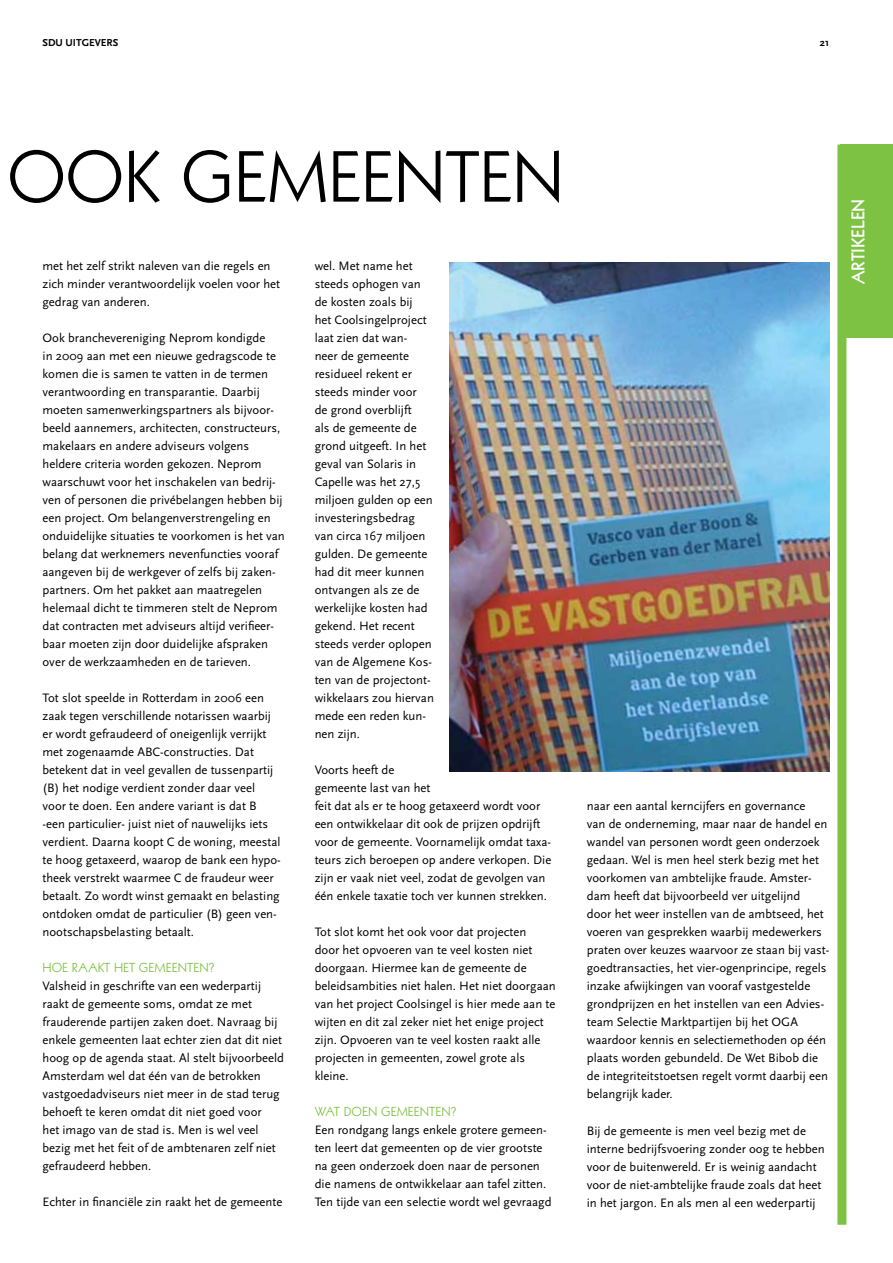
<style>
.page{position:relative;width:893px;height:1263px;background:#fff}
.page>*{position:absolute;margin:0;border:0;box-sizing:border-box;transform-origin:0 0}
.t1{font:70.5px "Geometric 231 BT Roman C";color:#000}
.t2{font:18px "Geometric 231 BT Bold C";color:#fff}
.t3{font:12.75px/18px "Scala Sans";color:#000}
.t4{font:12.75px "Geometric 231 BT Roman C";letter-spacing:.005em;color:#7dc242}
.t5{font:700 10.5px "Scala Sans";color:#000}
</style>
<div class="page">
<div style="left:840px;top:145px;width:53px;height:193px;background:#7dc242"></div>
<div style="left:837px;top:145px;width:9px;height:1080px;background:#7dc242"></div>
<img style="left:449px;top:263px;width:380px;height:508px">
<p class="t5" style="left:43px;top:37px;width:37px">SDU UITGE</p>
<p class="t5" style="left:95px;top:37px;width:25px">VERS</p>
<p class="t5" style="left:820px;top:37px;width:11px">21</p>
<h1 class="t1" style="left:7px;top:131px;width:558px">OOK GEMEENTEN</h1>
<p class="t3" style="left:43px;top:257px;width:239px">met het zelf strikt naleven van die regels en zich minder verantwoordelijk voelen voor het gedrag van anderen.</p>
<p class="t3" style="left:43px;top:329px;width:244px">Ook branchevereniging Neprom kondigde<br>in 2009 aan met een nieuwe gedragscode te komen die is samen te vatten in de termen verantwoording en transparantie. Daarbij moeten samenwerkingspartners als bijvoor&shy;beeld aannemers, architecten, constructeurs, makelaars en andere adviseurs volgens heldere criteria worden gekozen. Neprom waarschuwt voor het inschakelen van bedrij&shy;ven of personen die privébelangen hebben bij een project. Om belangenverstrengeling en onduidelijke situaties te voorkomen is het van belang dat werknemers nevenfuncties vooraf aangeven bij de werkgever of zelfs bij zaken&shy;partners. Om het pakket aan maatregelen helemaal dicht te timmeren stelt de Neprom dat contracten met adviseurs altijd verifieer&shy;baar moeten zijn door duidelijke afspraken over de werkzaamheden en de tarieven.</p>
<p class="t3" style="left:43px;top:689px;width:240px">Tot slot speelde in Rotterdam in 2006 een zaak tegen verschillende notarissen waarbij er wordt gefraudeerd of oneigenlijk verrijkt met zogenaamde ABC-constructies. Dat betekent dat in veel gevallen de tussenpartij (B) het nodige verdient zonder daar veel voor te doen. Een andere variant is dat B -een particulier- juist niet of nauwelijks iets verdient. Daarna koopt C de woning, meestal te hoog getaxeerd, waarop de bank een hypo&shy;theek verstrekt waarmee C de fraudeur weer betaalt. Zo wordt winst gemaakt en belasting ontdoken omdat de particulier (B) geen ven&shy;nootschapsbelasting betaalt.</p>
<p class="t4" style="left:43px;top:959px;width:174px">HOE RAAKT HET GEMEENTEN?</p>
<p class="t3" style="left:43px;top:977px;width:243px">Valsheid in geschrifte van een wederpartij raakt de gemeente soms, omdat ze met frauderende partijen zaken doet. Navraag bij enkele gemeenten laat echter zien dat dit niet hoog op de agenda staat. Al stelt bijvoorbeeld Amsterdam wel dat één van de betrokken vastgoedadviseurs niet meer in de stad terug behoeft te keren omdat dit niet goed voor<br>het imago van de stad is. Men is wel veel bezig met het feit of de ambtenaren zelf niet gefraudeerd hebben.</p>
<p class="t3" style="left:43px;top:1193px;width:241px">Echter in financiële zin raakt het de gemeente</p>
<p class="t3" style="left:315px;top:257px;width:121px">wel. Met name het steeds ophogen van de kosten zoals bij<br>het Coolsingelproject laat zien dat wan-<br>neer de gemeente residueel rekent er steeds minder voor<br>de grond overblijft<br>als de gemeente de grond uitgeeft. In het geval van Solaris in<br>Capelle was het 27,5 miljoen gulden op een investeringsbedrag van circa 167 miljoen gulden. De gemeente had dit meer kunnen ontvangen als ze de werkelijke kosten had gekend. Het recent steeds verder oplopen van de Algemene Kos&shy;ten van de projectont&shy;wikkelaars zou hiervan mede een reden kun&shy;nen zijn.</p>
<p class="t3" style="left:315px;top:761px;width:238px">Voorts heeft de<br>gemeente last van het<br>feit dat als er te hoog getaxeerd wordt voor een ontwikkelaar dit ook de prijzen opdrijft voor de gemeente. Voornamelijk omdat taxa&shy;teurs zich beroepen op andere verkopen. Die zijn er vaak niet veel, zodat de gevolgen van één enkele taxatie toch ver kunnen strekken.</p>
<p class="t3" style="left:315px;top:923px;width:243px">Tot slot komt het ook voor dat projecten<br>door het opvoeren van te veel kosten niet doorgaan. Hiermee kan de gemeente de beleidsambities niet halen. Het niet doorgaan van het project Coolsingel is hier mede aan te wijten en dit zal zeker niet het enige project zijn. Opvoeren van te veel kosten raakt alle projecten in gemeenten, zowel grote als kleine.</p>
<p class="t4" style="left:315px;top:1104px;width:144px">WAT DOEN GEMEENTEN?</p>
<p class="t3" style="left:315px;top:1121px;width:238px">Een rondgang langs enkele grotere gemeen&shy;ten leert dat gemeenten op de vier grootste na geen onderzoek doen naar de personen die namens de ontwikkelaar aan tafel zitten.<br>Ten tijde van een selectie wordt wel gevraagd</p>
<h2 class="t2" style="left:846px;top:284px;width:86px;rotate:-90deg">Artikelen</h2>
<p class="t3" style="left:587px;top:797px;width:244px">naar een aantal kerncijfers en governance<br>van de onderneming, maar naar de handel en wandel van personen wordt geen onderzoek gedaan. Wel is men heel sterk bezig met het voorkomen van ambtelijke fraude. Amster&shy;dam heeft dat bijvoorbeeld ver uitgelijnd<br>door het weer instellen van de ambtseed, het voeren van gesprekken waarbij medewerkers praten over keuzes waarvoor ze staan bij vast&shy;goedtransacties, het vier-ogenprincipe, regels inzake afwijkingen van vooraf vastgestelde grondprijzen en het instellen van een Advies&shy;team Selectie Marktpartijen bij het OGA waardoor kennis en selectiemethoden op één plaats worden gebundeld. De Wet Bibob die de integriteitstoetsen regelt vormt daarbij een belangrijk kader.</p>
<p class="t3" style="left:587px;top:1121px;width:239px">Bij de gemeente is men veel bezig met de interne bedrijfsvoering zonder oog te hebben voor de buitenwereld. Er is weinig aandacht voor de niet-ambtelijke fraude zoals dat heet in het jargon. En als men al een wederpartij</p>
</div>
